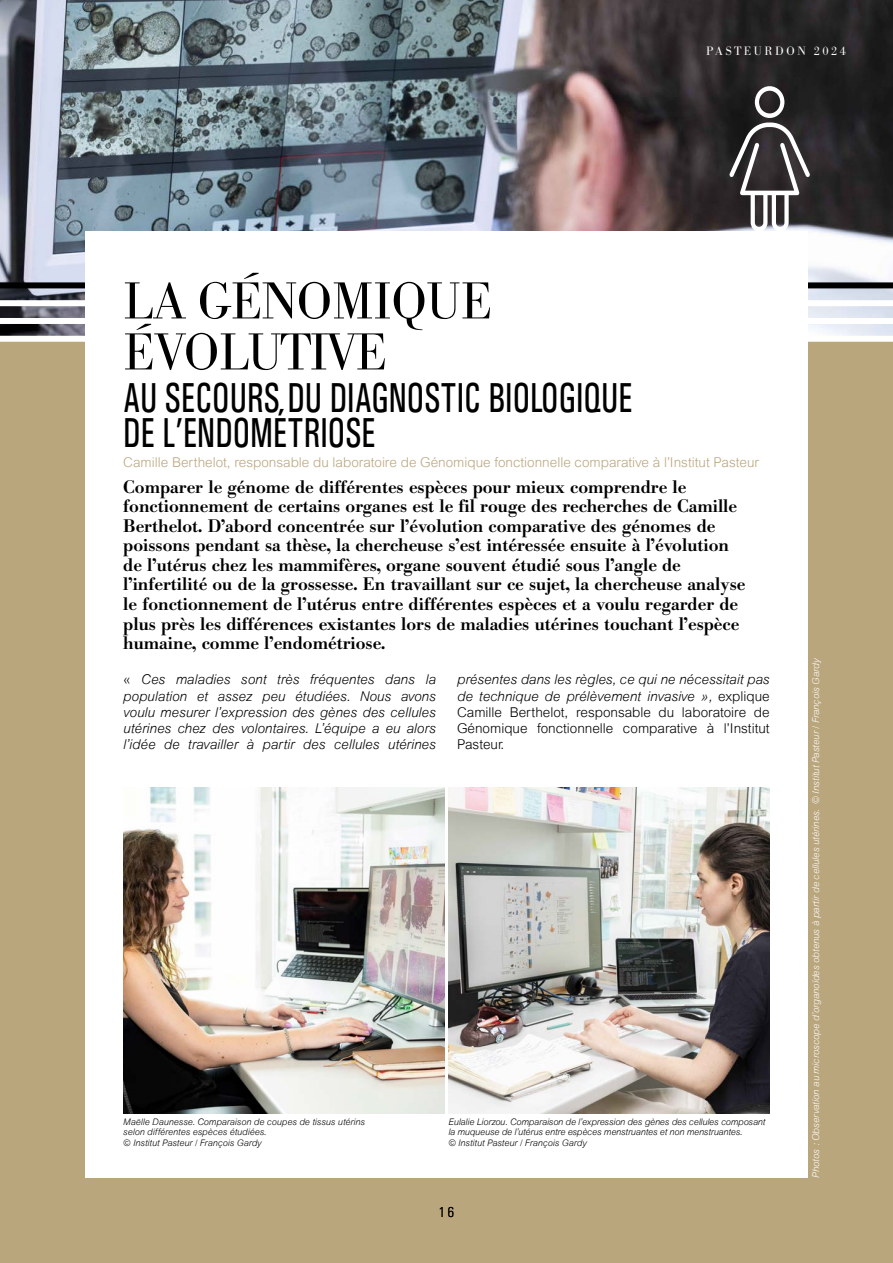
<style>
.page{position:relative;width:893px;height:1263px;background:#fff}
.page>*{position:absolute;margin:0;border:0;box-sizing:border-box;transform-origin:0 0}
.t1{font:300 51px "Bodoni BE";color:#000}
.t2{font:300 51px "Bodoni BE";letter-spacing:-.04em;color:#000}
.t3{font:42px "Univers Condensed";color:#000;scale:.8 1}
.t4{font:500 18px/19.5px "Bodoni BE";color:#000}
.t5{font:300 condensed 14.25px "Univers LT Std";color:#000}
.t6{font:italic 300 13.5px/16.2px "Arial";color:#000;text-align:justify}
.t7{font:300 13.5px/16.2px "Arial";color:#000;text-align:justify}
.t8{font:300 13.5px "Arial";color:#baa67d}
.t9{font:300 12px "Bodoni BE";letter-spacing:.21em;color:#fff}
.t10{font:italic 300 9.45px "Arial";color:#fff}
.t11{font:italic 300 9px/10.8px "Arial";color:#000}
.s1{font-style:normal}
.s2{font-style:italic}
</style>
<div class="page">
<img style="left:0;top:0;width:893px;height:336px">
<div style="left:0;top:342px;width:893px;height:921px;background:#baa67d"></div>
<div style="left:0;top:318px;width:893px;height:6px;background:#fff"></div>
<div style="left:0;top:300px;width:893px;height:6px;background:#fff"></div>
<div style="left:0;top:282px;width:893px;height:6px;background:#000"></div>
<div style="left:85px;top:231px;width:723px;height:947px;background:#fff"></div>
<svg style="left:729px;top:86px;width:81px;height:145px"></svg>
<img style="left:448px;top:788px;width:322px;height:326px">
<img style="left:123px;top:788px;width:322px;height:326px">
<p class="t9" style="left:706px;top:44px;width:141px">PASTEURDON 2024</p>
<p class="t1" style="left:123px;top:272px;width:371px">LA GÉNOMIQUE</p>
<p class="t2" style="left:123px;top:323px;width:266px">ÉVOLUTIVE</p>
<p class="t3" style="left:123px;top:373px;width:638px">AU SECOURS DU DIAGNOSTIC BIOLOGIQUE</p>
<p class="t3" style="left:123px;top:408px;width:317px">DE L’ENDOMÉTRIOSE</p>
<p class="t8" style="left:123px;top:455px;width:637px">Camille Berthelot, responsable du laboratoire de Génomique fonctionnelle comparative à l’Institut Pasteur</p>
<p class="t4" style="left:123px;top:478px;width:624px">Comparer le génome de différentes espèces pour mieux comprendre le fonctionnement de certains organes est le fil rouge des recherches de Camille Berthelot. D’abord concentrée sur l’évolution comparative des génomes de poissons pendant sa thèse, la chercheuse s’est intéressée ensuite à l’évolution de l’utérus chez les mammifères, organe souvent étudié sous l’angle de l’infertilité ou de la grossesse. En travaillant sur ce sujet, la chercheuse analyse le fonctionnement de l’utérus entre différentes espèces et a voulu regarder de plus près les différences existantes lors de maladies utérines touchant l’espèce humaine, comme l’endométriose.</p>
<p class="t6" style="left:123px;top:671px;width:314px"><span class="s1">«</span> Ces maladies sont très fréquentes dans la population et assez peu étudiées. Nous avons voulu mesurer l’expression des gènes des cellules utérines chez des volontaires. L’équipe a eu alors l’idée de travailler à partir des cellules utérines</p>
<p class="t7" style="left:457px;top:671px;width:314px"><span class="s2">présentes dans les règles, ce qui ne nécessitait pas de technique de prélèvement invasive »,</span> explique Camille Berthelot, responsable du laboratoire de Génomique fonctionnelle comparative à l’Institut Pasteur.</p>
<p class="t11" style="left:123px;top:1116px;width:243px">Maëlle Daunesse. Comparaison de coupes de tissus utérins selon différentes espèces étudiées.</p>
<p class="t11" style="left:123px;top:1138px;width:140px">© Institut Pasteur / François Gardy</p>
<p class="t11" style="left:448px;top:1116px;width:318px">Eulalie Liorzou. Comparaison de l’expression des gènes des cellules composant la muqueuse de l’utérus entre espèces menstruantes et non menstruantes.<br>© Institut Pasteur / François Gardy</p>
<p class="t5" style="left:439px;top:1204px;width:17px">16</p>
<p class="t10" style="left:810px;top:1178px;width:522px;rotate:-90deg">Photos : Observation au microscope d’organoïdes obtenus à partir de cellules utérines. © Institut Pasteur / François Gardy</p>
</div>
